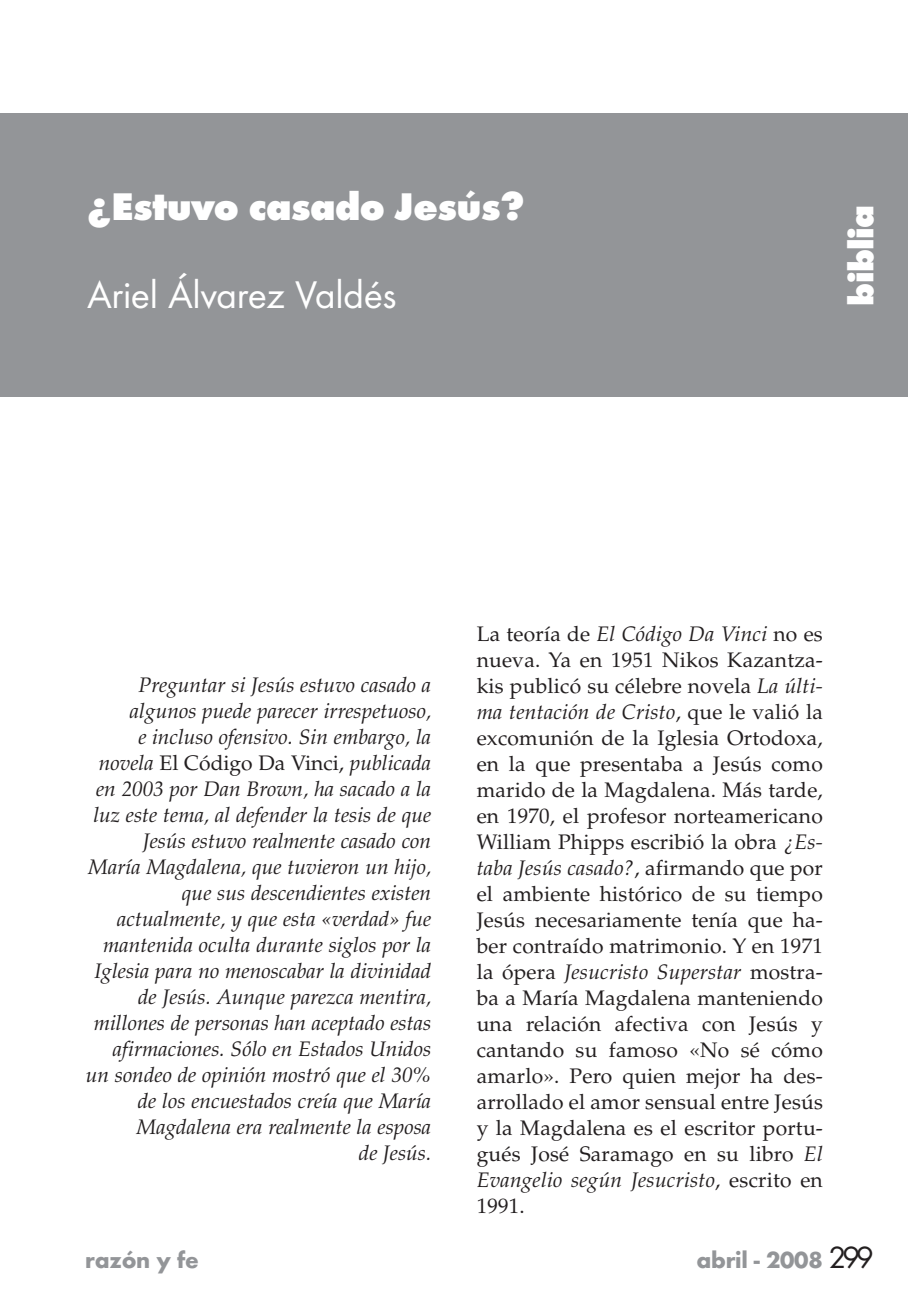
<style>
.page{position:relative;width:908px;height:1304px;background:#fff}
.page>*{position:absolute;margin:0;border:0;box-sizing:border-box;transform-origin:0 0}
.t1{font:800 40px "Futura T";letter-spacing:-.015em;color:#fff}
.t2{font:40px "Futura T";letter-spacing:-.01em;color:#fff}
.t3{font:800 36px "Futura T";letter-spacing:-.015em;color:#fff}
.t4{font:700 24px "Futura T";letter-spacing:-.01em;color:#939598}
.t5{font:21px/26px "Palatino";letter-spacing:.01em;color:#231f20;text-align:justify}
.t6{font:italic 21px/26px "Palatino";color:#231f20;text-align:right}
.s1{font-style:normal}
.s2{font-style:italic}
.s3{font-weight:400;font-size:32px;color:#231f20}
</style>
<div class="page">
<div style="left:0;top:113px;width:907px;height:284px;background:#939598"></div>
<h1 class="t1" style="left:87px;top:191px;width:439px">¿Estuvo casado Jesús?</h1>
<h1 class="t2" style="left:87px;top:278px;width:311px">Ariel Álvarez Valdés</h1>
<h2 class="t3" style="left:846px;top:306px;width:103px;rotate:-90deg">biblia</h2>
<p class="t6" style="left:86px;top:674px;width:347px">Preguntar si Jesús estuvo casado a algunos puede parecer irrespetuoso,<br>e incluso ofensivo. Sin embargo, la novela <span class="s1">El Código Da Vinci,</span> publicada en 2003 por Dan Brown, ha sacado a la luz este tema, al defender la tesis de que Jesús estuvo realmente casado con María Magdalena, que tuvieron un hijo, que sus descendientes existen actualmente, y que esta «verdad» fue mantenida oculta durante siglos por la Iglesia para no menoscabar la divinidad de Jesús. Aunque parezca mentira, millones de personas han aceptado estas afirmaciones. Sólo en Estados Unidos un sondeo de opinión mostró que el 30% de los encuestados creía que María Magdalena era realmente la esposa<br>de Jesús.</p>
<p class="t5" style="left:476px;top:623px;width:347px">La teoría de <span class="s2">El Código Da Vinci</span> no es nueva. Ya en 1951 Nikos Kazantza&shy;kis publicó su célebre novela <span class="s2">La últi&shy;ma tentación de Cristo</span>, que le valió la excomunión de la Iglesia Ortodoxa, en la que presentaba a Jesús como marido de la Magdalena. Más tarde, en 1970, el profesor norteamericano William Phipps escribió la obra <span class="s2">¿Es&shy;taba Jesús casado?</span>, afirmando que por el ambiente histórico de su tiempo Jesús necesariamente tenía que ha&shy;ber contraído matrimonio. Y en 1971 la ópera <span class="s2">Jesucristo Superstar</span> mostra&shy;ba a María Magdalena manteniendo una relación afectiva con Jesús y cantando su famoso «No sé cómo amarlo». Pero quien mejor ha des&shy;arrollado el amor sensual entre Jesús y la Magdalena es el escritor portu&shy;gués José Saramago en su libro <span class="s2">El Evangelio según Jesucristo</span>, escrito en 1991.</p>
<p class="t4" style="left:85px;top:1246px;width:115px">razón y fe</p>
<p class="t4" style="left:696px;top:1246px;width:179px">abril - 2008 <span class="s3">299</span></p>
</div>
